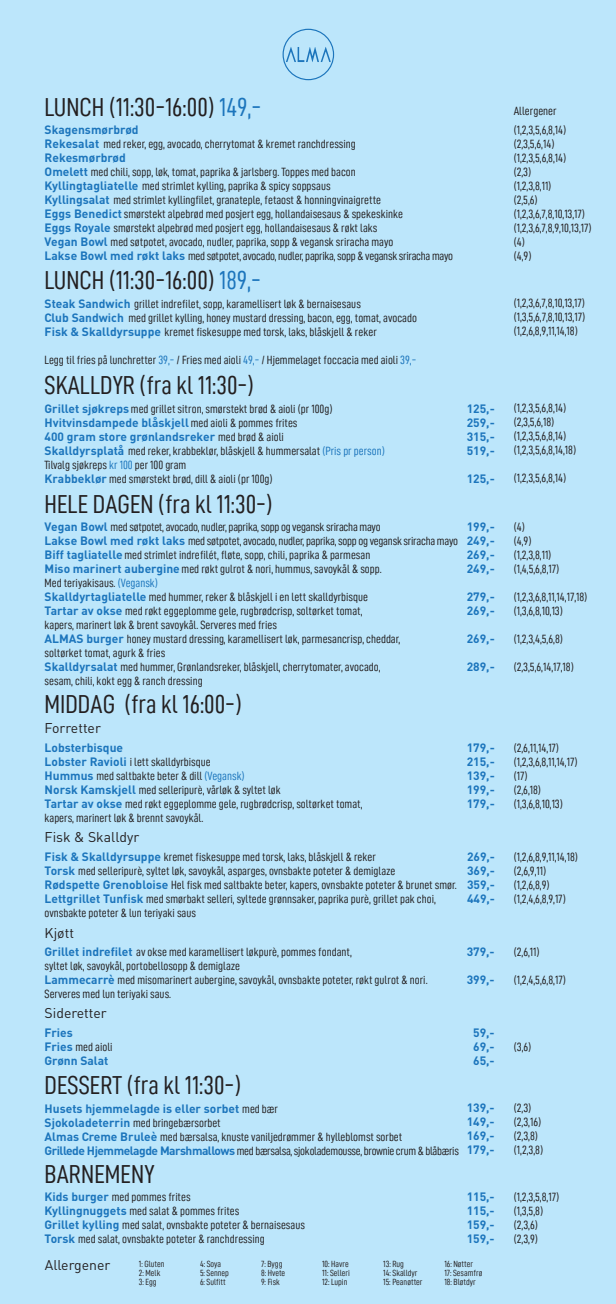
<style>
.page{position:relative;width:616px;height:1304px;background:#fff}
.page>*{position:absolute;margin:0;border:0;box-sizing:border-box;transform-origin:0 0}
.t1{font:26.1px "D DIN Condensed";color:#231f20}
.t2{font:14px "DIN";color:#231f20}
.t3{font:12px/14px "D DIN Condensed";color:#231f20}
.t4{font:700 12px/14px "DIN";color:#1c75bc;text-align:justify}
.t5{font:9px/9px "D DIN Condensed";color:#231f20}
.s1{color:#1c75bc}
.s2{font-family:"DIN";font-weight:700;color:#1c75bc}
.s3{font-family:"D DIN Condensed";font-weight:400;color:#231f20}
</style>
<div class="page">
<div style="left:0;top:0;width:615px;height:1304px;background:#bce6fb"></div>
<svg style="left:282px;top:29px;width:52px;height:51px"></svg>
<h1 class="t1" style="left:45px;top:92px;width:218px">LUNCH (11:30-16:00) <span class="s1">149,-</span></h1>
<p class="t3" style="left:513px;top:104px;width:44px">Allergener</p>
<p class="t4" style="left:45px;top:122px;width:95px">Skagensmørbrød</p>
<p class="t3" style="left:45px;top:137px;width:312px"><span class="s2">Rekesalat</span> med reker, egg, avocado, cherrytomat &amp; kremet ranchdressing</p>
<p class="t4" style="left:45px;top:150px;width:83px">Rekesmørbrød</p>
<p class="t3" style="left:45px;top:165px;width:409px"><span class="s2">Omelett</span> med chili, sopp, løk, tomat, paprika &amp; jarlsberg. Toppes med bacon<br><span class="s2">Kyllingtagliatelle</span> med strimlet kylling, paprika &amp; spicy soppsaus<br><span class="s2">Kyllingsalat</span> med strimlet kyllingfilet, granateple, fetaost &amp; honningvinaigrette<br><span class="s2">Eggs Benedict</span>smørstekt alpebrød med posjert egg, hollandaisesaus &amp; spekeskinke<br><span class="s2">Eggs Royale</span> smørstekt alpebrød med posjert egg, hollandaisesaus &amp; røkt laks<br><span class="s2">Vegan Bowl</span> med søtpotet, avocado, nudler, paprika, sopp &amp; vegansk sriracha mayo<br><span class="s2">Lakse Bowl med røkt laks</span> med søtpotet, avocado, nudler, paprika, sopp &amp; vegansk sriracha mayo</p>
<h1 class="t1" style="left:45px;top:266px;width:217px">LUNCH (11:30-16:00) <span class="s1">189,-</span></h1>
<p class="t3" style="left:45px;top:296px;width:373px"><span class="s2">Steak Sandwich</span> grillet indrefilet, sopp, karamellisert løk &amp; bernaisesaus<br><span class="s2">Club Sandwich</span> med grillet kylling, honey mustard dressing, bacon, egg, tomat, avocado<br><span class="s2">Fisk &amp; Skalldyrsuppe</span> kremet fiskesuppe med torsk, laks, blåskjell &amp; reker</p>
<p class="t3" style="left:45px;top:352px;width:373px">Legg til fries på lunchretter <span class="s1">39,-</span> / Fries med aioli <span class="s1">49,-</span> / Hjemmelaget foccacia med aioli <span class="s1">39,-</span></p>
<h1 class="t1" style="left:45px;top:371px;width:211px">SKALLDYR (fra kl 11:30-)</h1>
<p class="t3" style="left:45px;top:401px;width:289px"><span class="s2">Grillet sjøkreps</span>med grillet sitron, smørstekt brød &amp; aioli (pr 100g)</p>
<p class="t4" style="left:45px;top:415px;width:254px">Hvitvinsdampede blåskjell<span class="s3">med aioli &amp; pommes frites<br></span>400 gram store grønlandsreker <span class="s3">med brød &amp; aioli</span></p>
<p class="t3" style="left:45px;top:443px;width:341px"><span class="s2">Skalldyrsplatå</span> med reker, krabbeklør, blåskjell &amp; hummersalat <span class="s1">(Pris pr person)<br></span>Tilvalg sjøkreps <span class="s1">kr 100</span> per 100 gram<br><span class="s2">Krabbeklør</span> med smørstekt brød, dill &amp; aioli (pr 100g)</p>
<h1 class="t1" style="left:45px;top:489px;width:229px">HELE DAGEN (fra kl 11:30-)</h1>
<p class="t4" style="left:466px;top:401px;width:30px">125,- 259,- 315,- 519,-</p>
<p class="t4" style="left:466px;top:471px;width:30px">125,-</p>
<p class="t3" style="left:513px;top:123px;width:79px">(1,2,3,5,6,8,14) (2,3,5,6,14) (1,2,3,5,6,8,14)<br>(2,3)<br>(1,2,3,8,11)<br>(2,5,6) (1,2,3,6,7,8,10,13,17) (1,2,3,6,7,8,9,10,13,17) (4)<br>(4,9)</p>
<p class="t3" style="left:513px;top:296px;width:73px;text-align:justify">(1,2,3,6,7,8,10,13,17) (1,3,5,6,7,8,10,13,17) (1,2,6,8,9,11,14,18)</p>
<p class="t3" style="left:513px;top:401px;width:64px">(1,2,3,5,6,8,14) (2,3,5,6,18) (1,2,3,5,6,8,14) (1,2,3,5,6,8,14,18)</p>
<p class="t3" style="left:513px;top:471px;width:54px">(1,2,3,5,6,8,14)</p>
<p class="t3" style="left:45px;top:520px;width:414px"><span class="s2">Vegan Bowl</span> med søtpotet, avocado, nudler, paprika, sopp og vegansk sriracha mayo<br><span class="s2">Lakse Bowl med røkt laks</span> med søtpotet, avocado, nudler, paprika, sopp og vegansk sriracha mayo <span class="s2">Biff tagliatelle</span>med strimlet indrefilét, fløte, sopp, chili, paprika &amp; parmesan<br><span class="s2">Miso marinert aubergine</span>med røkt gulrot &amp; nori, hummus, savoykål &amp; sopp.<br>Med teriyakisaus. <span class="s1">(Vegansk)<br></span><span class="s2">Skalldyrtagliatelle</span> med hummer, reker &amp; blåskjell i en lett skalldyrbisque<br><span class="s2">Tartar av okse</span> med røkt eggeplomme gele, rugbrødcrisp, soltørket tomat,<br>kapers, marinert løk &amp; brent savoykål. Serveres med fries<br><span class="s2">ALMAS burger</span> honey mustard dressing, karamellisert løk, parmesancrisp, cheddar,<br>soltørket tomat, agurk &amp; fries<br><span class="s2">Skalldyrsalat</span> med hummer, Grønlandsreker, blåskjell, cherrytomater, avocado,<br>sesam, chili, kokt egg &amp; ranch dressing</p>
<p class="t3" style="left:513px;top:519px;width:47px">(4)<br>(4,9) (1,2,3,8,11) (1,4,5,6,8,17)</p>
<p class="t4" style="left:466px;top:519px;width:30px">199,- 249,- 269,- 249,-</p>
<p class="t4" style="left:466px;top:589px;width:30px">279,-<br>269,-</p>
<p class="t4" style="left:466px;top:631px;width:30px">269,-</p>
<p class="t4" style="left:466px;top:659px;width:30px">289,-</p>
<p class="t3" style="left:513px;top:589px;width:75px">(1,2,3,6,8,11,14,17,18) (1,3,6,8,10,13)</p>
<p class="t3" style="left:513px;top:631px;width:51px">(1,2,3,4,5,6,8)</p>
<p class="t3" style="left:513px;top:659px;width:62px">(2,3,5,6,14,17,18)</p>
<h1 class="t1" style="left:45px;top:690px;width:198px">MIDDAG (fra kl 16:00-)</h1>
<p class="t2" style="left:45px;top:720px;width:58px">Forretter</p>
<p class="t4" style="left:45px;top:740px;width:80px">Lobsterbisque</p>
<p class="t3" style="left:45px;top:755px;width:319px"><span class="s2">Lobster Ravioli</span> i lett skalldyrbisque<br><span class="s2">Hummus</span> med saltbakte beter &amp; dill <span class="s1">(Vegansk)<br></span><span class="s2">Norsk Kamskjell</span> med selleripurè, vårløk &amp; syltet løk<br><span class="s2">Tartar av okse</span> med røkt eggeplomme gele, rugbrødcrisp, soltørket tomat, kapers, marinert løk &amp; brennt savoykål.</p>
<p class="t2" style="left:45px;top:828px;width:96px">Fisk &amp; Skalldyr</p>
<p class="t4" style="left:466px;top:740px;width:30px">179,- 215,- 139,- 199,- 179,-</p>
<p class="t3" style="left:513px;top:741px;width:65px">(2,6,11,14,17) (1,2,3,6,8,11,14,17) (17)<br>(2,6,18) (1,3,6,8,10,13)</p>
<p class="t3" style="left:45px;top:850px;width:413px"><span class="s2">Fisk &amp; Skalldyrsuppe</span> kremet fiskesuppe med torsk, laks, blåskjell &amp; reker<br><span class="s2">Torsk</span> med selleripurè, syltet løk, savoykål, asparges, ovnsbakte poteter &amp; demiglaze<br><span class="s2">Rødspette Grenobloise</span> Hel fisk med saltbakte beter, kapers, ovnsbakte poteter &amp; brunet smør.<br><span class="s2">Lettgrillet Tunfisk</span> med smørbakt selleri, syltede grønnsaker, paprika purè, grillet pak choi, ovnsbakte poteter &amp; lun teriyaki saus</p>
<p class="t3" style="left:513px;top:849px;width:66px">(1,2,6,8,9,11,14,18) (2,6,9,11) (1,2,6,8,9) (1,2,4,6,8,9,17)</p>
<p class="t4" style="left:466px;top:849px;width:30px">269,- 369,- 359,- 449,-</p>
<p class="t2" style="left:45px;top:924px;width:31px">Kjøtt</p>
<p class="t3" style="left:45px;top:945px;width:384px"><span class="s2">Grillet indrefilet</span> av okse med karamellisert løkpurè, pommes fondant,<br>syltet løk, savoykål, portobellosopp &amp; demiglaze<br><span class="s2">Lammecarrè</span> med misomarinert aubergine, savoykål, ovnsbakte poteter, røkt gulrot &amp; nori.<br>Serveres med lun teriyaki saus.</p>
<p class="t3" style="left:513px;top:945px;width:27px">(2,6,11)</p>
<p class="t4" style="left:466px;top:945px;width:30px">379,-</p>
<p class="t4" style="left:466px;top:973px;width:30px">399,-</p>
<p class="t3" style="left:513px;top:973px;width:53px">(1,2,4,5,6,8,17)</p>
<p class="t2" style="left:45px;top:1005px;width:64px">Sideretter</p>
<p class="t4" style="left:45px;top:1025px;width:30px">Fries</p>
<p class="t3" style="left:45px;top:1040px;width:69px"><span class="s2">Fries</span> med aioli</p>
<p class="t4" style="left:45px;top:1053px;width:65px">Grønn Salat</p>
<h1 class="t1" style="left:45px;top:1070px;width:198px">DESSERT (fra kl 11:30-)</h1>
<p class="t4" style="left:45px;top:1101px;width:235px">Husets hjemmelagde is eller sorbet <span class="s3">med bær</span></p>
<p class="t3" style="left:45px;top:1115px;width:415px"><span class="s2">Sjokoladeterrin</span> med bringebærsorbet<br><span class="s2">Almas Creme Bruleè</span> med bærsalsa, knuste vaniljedrømmer &amp; hylleblomst sorbet<br><span class="s2">Grillede Hjemmelagde Marshmallows</span> med bærsalsa, sjokolademousse, brownie crum &amp; blåbæris</p>
<h1 class="t1" style="left:45px;top:1159px;width:112px">BARNEMENY</h1>
<p class="t4" style="left:473px;top:1025px;width:23px">59,- 69,- 65,-</p>
<p class="t4" style="left:466px;top:1101px;width:30px">139,- 149,- 169,- 179,-</p>
<p class="t3" style="left:513px;top:1040px;width:19px">(3,6)</p>
<p class="t3" style="left:513px;top:1101px;width:31px">(2,3) (2,3,16) (2,3,8) (1,2,3,8)</p>
<p class="t3" style="left:45px;top:1190px;width:262px"><span class="s2">Kids burger</span> med pommes frites<br><span class="s2">Kyllingnuggets</span> med salat &amp; pommes frites<br><span class="s2">Grillet kylling</span> med salat, ovnsbakte poteter &amp; bernaisesaus <span class="s2">Torsk</span> med salat, ovnsbakte poteter &amp; ranchdressing</p>
<p class="t3" style="left:513px;top:1190px;width:47px">(1,2,3,5,8,17) (1,3,5,8) (2,3,6) (2,3,9)</p>
<p class="t4" style="left:466px;top:1190px;width:30px">115,- 115,- 159,- 159,-</p>
<p class="t2" style="left:45px;top:1256px;width:67px">Allergener</p>
<p class="t5" style="left:139px;top:1259px;width:27px">1: Gluten<br>2: Melk<br>3: Egg</p>
<p class="t5" style="left:200px;top:1259px;width:30px">4: Soya<br>5: Sennep<br>6: Sulfitt</p>
<p class="t5" style="left:261px;top:1259px;width:26px">7: Bygg<br>8: Hvete<br>9: Fisk</p>
<p class="t5" style="left:322px;top:1259px;width:29px">10: Havre<br>11: Selleri<br>12: Lupin</p>
<p class="t5" style="left:383px;top:1259px;width:41px">13: Rug<br>14: Skalldyr<br>15: Peanøtter</p>
<p class="t5" style="left:444px;top:1259px;width:40px">16: Nøtter<br>17: Sesamfrø<br>18: Bløtdyr</p>
</div>
